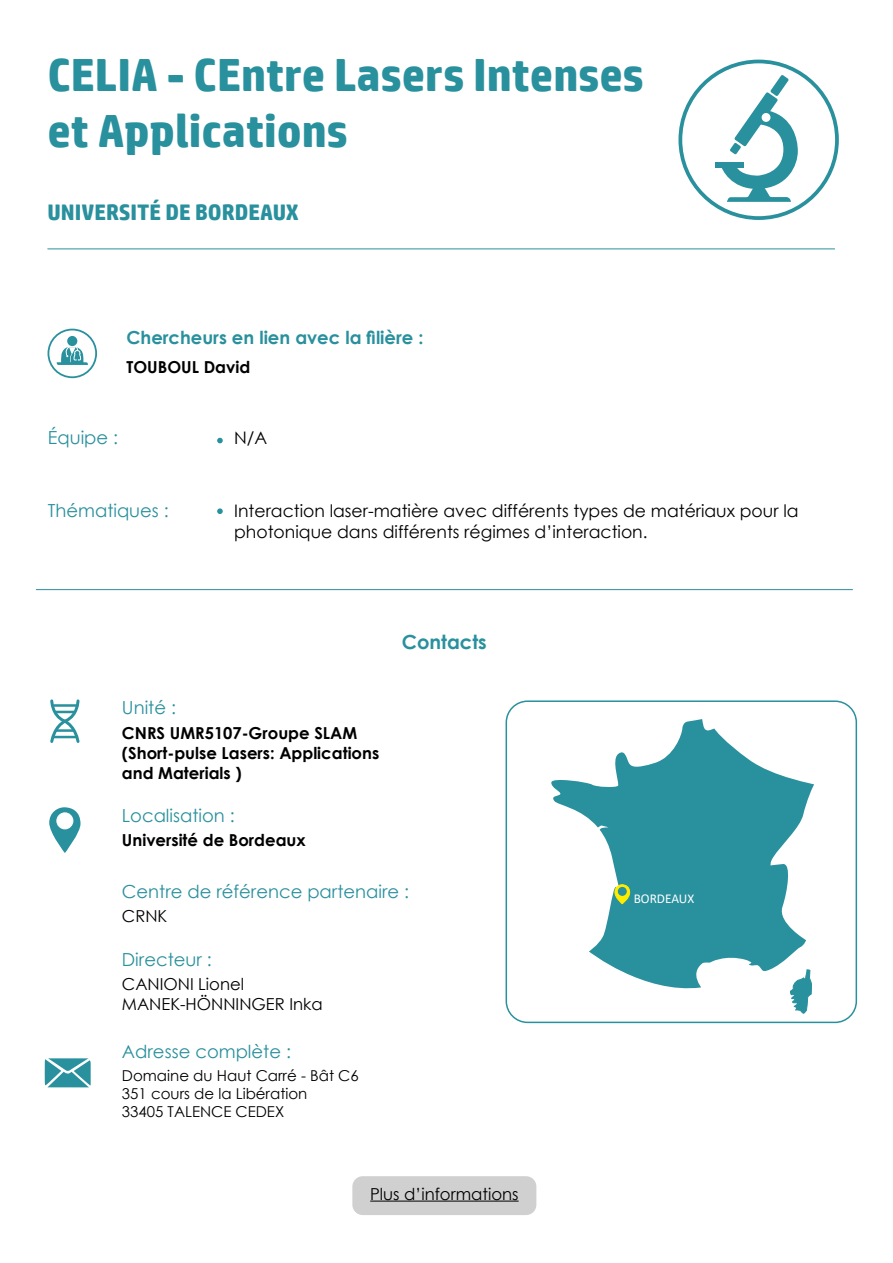
<style>
.page{position:relative;width:893px;height:1263px;background:#fff}
.page>*{position:absolute;margin:0;border:0;box-sizing:border-box;transform-origin:0 0}
.t1{font:700 46.5px/55.8px "HP Simplified";color:#29909d}
.t2{font:700 22.5px "HP Simplified";color:#29909d}
.t3{font:700 19.5px "Century Gothic";color:#29909d}
.t4{font:18px "Century Gothic";color:#29909d}
.t5{font:700 18px "Century Gothic";color:#29909d}
.t6{font:17.25px/20.7px "Century Gothic";color:#000}
.t7{font:700 16.5px/19.8px "Century Gothic";color:#000}
.t8{font:16.5px/19.8px "Century Gothic";color:#000}
.t9{font:15px/18px "Century Gothic";color:#000}
.t10{font:13.5px "Calibri";color:#fff}
</style>
<div class="page">
<div style="left:678px;top:60px;width:161px;height:160px;border:4px solid #29909d;border-radius:50%"></div>
<hr style="left:47px;top:248px;width:788px;height:1px;background:#29909d">
<div style="left:352px;top:1176px;width:184px;height:39px;background:#d0d0d0;border-radius:10px"></div>
<hr style="left:370px;top:1200px;width:149px;height:1px;background:#000">
<hr style="left:36px;top:589px;width:817px;height:1px;background:#29909d">
<svg style="left:57px;top:341px;width:31px;height:24px"></svg>
<div style="left:67px;top:336px;width:10px;height:10px;background:#29909d;border-radius:50%"></div>
<div style="left:48px;top:329px;width:49px;height:49px;border:2px solid #29909d;border-radius:50%"></div>
<svg style="left:217px;top:438px;width:6px;height:5px"></svg>
<svg style="left:217px;top:508px;width:6px;height:6px"></svg>
<svg style="left:45px;top:1058px;width:46px;height:29px"></svg>
<svg style="left:790px;top:994px;width:22px;height:20px"></svg>
<div style="left:506px;top:700px;width:351px;height:323px;border:2px solid #29909d;border-radius:21px"></div>
<svg style="left:551px;top:719px;width:264px;height:275px;fill:#29909d"></svg>
<svg style="left:615px;top:885px;width:15px;height:19px"></svg>
<div style="left:615px;top:884px;width:15px;height:20px;border:1px solid #ffed00;border-radius:7px"></div>
<div style="left:618px;top:887px;width:9px;height:9px;background:#29909d;border-radius:50%"></div>
<svg style="left:715px;top:75px;width:83px;height:127px"></svg>
<div style="left:762px;top:113px;width:8px;height:9px;background:#fff;border-radius:50%"></div>
<svg style="left:49px;top:807px;width:32px;height:46px"></svg>
<div style="left:57px;top:813px;width:16px;height:16px;background:#fff;border-radius:50%"></div>
<div style="left:57px;top:812px;width:16px;height:17px;border:1px solid #fff;border-radius:50%"></div>
<svg style="left:50px;top:699px;width:30px;height:44px"></svg>
<hr style="left:56px;top:729px;width:18px;height:3px;background:#29909d">
<hr style="left:52px;top:704px;width:24px;height:3px;background:#29909d">
<hr style="left:53px;top:736px;width:24px;height:2px;background:#29909d">
<h1 class="t1" style="left:47px;top:46px;width:598px">CELIA - CEntre Lasers Intenses et Applications</h1>
<h2 class="t2" style="left:47px;top:199px;width:253px">UNIVERSITÉ DE BORDEAUX</h2>
<p class="t5" style="left:126px;top:324px;width:299px">Chercheurs en lien avec la filière :</p>
<p class="t7" style="left:126px;top:357px;width:125px">TOUBOUL David</p>
<p class="t4" style="left:48px;top:425px;width:72px">Équipe :</p>
<p class="t6" style="left:234px;top:427px;width:35px">N/A</p>
<p class="t4" style="left:48px;top:498px;width:123px">Thématiques :</p>
<p class="t6" style="left:234px;top:500px;width:566px">Interaction laser-matière avec différents types de matériaux pour la photonique dans différents régimes d’interaction.</p>
<p class="t3" style="left:402px;top:628px;width:87px">Contacts</p>
<p class="t4" style="left:122px;top:695px;width:56px">Unité :</p>
<p class="t7" style="left:122px;top:722px;width:259px">CNRS UMR5107-Groupe SLAM (Short-pulse Lasers: Applications and Materials )</p>
<p class="t4" style="left:122px;top:803px;width:114px">Localisation :</p>
<p class="t7" style="left:122px;top:829px;width:185px">Université de Bordeaux</p>
<p class="t4" style="left:122px;top:879px;width:289px">Centre de référence partenaire :</p>
<p class="t8" style="left:122px;top:906px;width:47px">CRNK</p>
<p class="t4" style="left:122px;top:947px;width:91px">Directeur :</p>
<p class="t8" style="left:122px;top:974px;width:202px">CANIONI Lionel<br>MANEK-HÖNNINGER Inka</p>
<p class="t4" style="left:122px;top:1039px;width:171px">Adresse complète :</p>
<p class="t9" style="left:122px;top:1067px;width:238px">Domaine du Haut Carré - Bât C6<br>351 cours de la Libération<br>33405 TALENCE CEDEX</p>
<p class="t8" style="left:370px;top:1183px;width:150px">Plus d’informations</p>
<p class="t10" style="left:634px;top:889px;width:62px">BORDEAUX</p>
</div>
